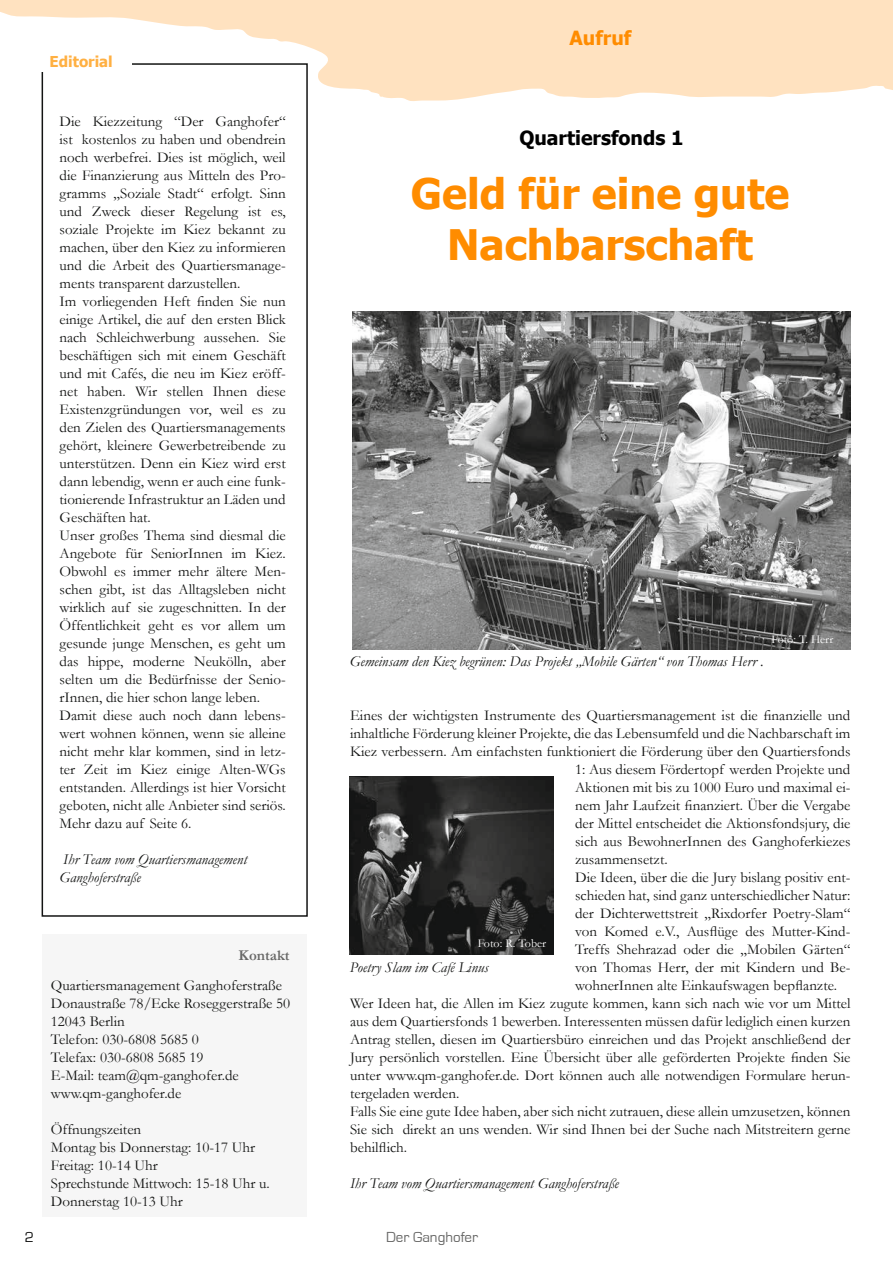
<style>
.page{position:relative;width:893px;height:1263px;background:#fff}
.page>*{position:absolute;margin:0;border:0;box-sizing:border-box;transform-origin:0 0}
.t1{font:700 42px/50.4px "Tahoma";color:#ff8c00;text-align:center}
.t2{font:700 19.5px "Tahoma";color:#000}
.t3{font:700 19.5px "Tahoma";color:#ff8c00}
.t4{font:15px/18px "Garamond";color:#131413}
.t5{font:italic 15px/18px "Garamond";color:#131413}
.t6{font:15px "Eurostile";color:#686867}
.t7{font:700 15px "Tahoma";color:#ffb042}
.t8{font:700 15px "Garamond";color:#686867}
.t9{font:15px "Eurostile";color:#131413}
.t10{font:12px "Garamond";color:#fff}
</style>
<div class="page">
<svg style="left:0;top:0;width:893px;height:104px;fill:#ffe2c0"></svg>
<img style="left:352px;top:312px;width:498px;height:338px">
<img style="left:350px;top:776px;width:204px;height:178px">
<div style="left:42px;top:63px;width:266px;height:854px;border:2px solid #131413"></div>
<div style="left:42px;top:934px;width:265px;height:282px;background:#f6f6f6"></div>
<div style="left:41px;top:51px;width:90px;height:21px;background:#fff"></div>
<p class="t7" style="left:50px;top:51px;width:65px">Editorial</p>
<p class="t4" style="left:60px;top:112px;width:228px">Die Kiezzeitung “Der Ganghofer“ ist kostenlos zu haben und obendrein noch werbefrei. Dies ist möglich, weil die Finanzierung aus Mitteln des Pro&shy;gramms „Soziale Stadt“ erfolgt. Sinn und Zweck dieser Regelung ist es, soziale Projekte im Kiez bekannt zu machen, über den Kiez zu informieren und die Arbeit des Quartiersmanage&shy;ments transparent darzustellen.<br>Im vorliegenden Heft finden Sie nun einige Artikel, die auf den ersten Blick nach Schleichwerbung aussehen. Sie beschäftigen sich mit einem Geschäft und mit Cafés, die neu im Kiez eröff&shy;net haben. Wir stellen Ihnen diese Existenzgründungen vor, weil es zu den Zielen des Quartiersmanagements gehört, kleinere Gewerbetreibende zu unterstützen. Denn ein Kiez wird erst dann lebendig, wenn er auch eine funk&shy;tionierende Infrastruktur an Läden und Geschäften hat.<br>Unser großes Thema sind diesmal die Angebote für SeniorInnen im Kiez.<br>Obwohl es immer mehr ältere Men&shy;schen gibt, ist das Alltagsleben nicht wirklich auf sie zugeschnitten. In der Öffentlichkeit geht es vor allem um gesunde junge Menschen, es geht um das hippe, moderne Neukölln, aber selten um die Bedürfnisse der Senio&shy;rInnen, die hier schon lange leben.<br>Damit diese auch noch dann lebens&shy;wert wohnen können, wenn sie alleine nicht mehr klar kommen, sind in letz&shy;ter Zeit im Kiez einige Alten-WGs entstanden. Allerdings ist hier Vorsicht geboten, nicht alle Anbieter sind seriös.<br>Mehr dazu auf Seite 6.</p>
<p class="t5" style="left:60px;top:850px;width:189px">Ihr Team vom Quartiersmanagement<br>Ganghoferstraße</p>
<p class="t8" style="left:239px;top:945px;width:53px">Kontakt</p>
<p class="t4" style="left:51px;top:976px;width:241px">Quartiersmanagement Ganghoferstraße<br>Donaustraße 78/Ecke Roseggerstraße 50<br>12043 Berlin<br>Telefon: 030-6808 5685 0<br>Telefax: 030-6808 5685 19<br>E-Mail: team@qm-ganghofer.de www.qm-ganghofer.de</p>
<p class="t4" style="left:51px;top:1120px;width:221px">Öffnungszeiten<br>Montag bis Donnerstag: 10‑17 Uhr<br>Freitag: 10‑14 Uhr<br>Sprechstunde Mittwoch: 15‑18 Uhr u.<br>Donnerstag 10‑13 Uhr</p>
<h2 class="t3" style="left:570px;top:24px;width:63px">Aufruf</h2>
<h2 class="t2" style="left:519px;top:125px;width:166px">Quartiersfonds 1</h2>
<h1 class="t1" style="left:411px;top:166px;width:380px">Geld für eine gute<br>Nachbarschaft</h1>
<p class="t5" style="left:350px;top:652px;width:415px">Gemeinsam den Kiez begrünen: Das Projekt „Mobile Gärten“ von Thomas Herr .</p>
<p class="t10" style="left:771px;top:631px;width:64px">Foto: T. Herr</p>
<p class="t4" style="left:350px;top:706px;width:502px">Eines der wichtigsten Instrumente des Quartiersmanagement ist die finanzielle und</p>
<p class="t4" style="left:350px;top:724px;width:502px">inhaltliche Förderung kleiner Projekte, die das Lebensumfeld und die Nachbarschaft im</p>
<p class="t4" style="left:350px;top:742px;width:502px">Kiez verbessern. Am einfachsten funktioniert die Förderung über den Quartiersfonds</p>
<p class="t4" style="left:575px;top:760px;width:277px">1: Aus diesem Fördertopf werden Projekte und</p>
<p class="t4" style="left:575px;top:778px;width:277px">Aktionen mit bis zu 1000 Euro und maximal ei-</p>
<p class="t4" style="left:575px;top:796px;width:277px">nem Jahr Laufzeit finanziert. Über die Vergabe</p>
<p class="t4" style="left:575px;top:814px;width:277px">der Mittel entscheidet die Aktionsfondsjury, die</p>
<p class="t4" style="left:575px;top:832px;width:277px">sich aus BewohnerInnen des Ganghoferkiezes</p>
<p class="t4" style="left:575px;top:850px;width:94px">zusammensetzt.</p>
<p class="t4" style="left:575px;top:868px;width:277px">Die Ideen, über die die Jury bislang positiv ent-</p>
<p class="t4" style="left:575px;top:886px;width:277px">schieden hat, sind ganz unterschiedlicher Natur:</p>
<p class="t4" style="left:575px;top:904px;width:277px">der Dichterwettstreit „Rixdorfer Poetry-Slam“</p>
<p class="t4" style="left:575px;top:922px;width:277px">von Komed e.V., Ausflüge des Mutter-Kind-</p>
<p class="t4" style="left:575px;top:940px;width:277px">Treffs Shehrazad oder die „Mobilen Gärten“</p>
<p class="t4" style="left:575px;top:958px;width:277px">von Thomas Herr, der mit Kindern und Be-</p>
<p class="t4" style="left:575px;top:976px;width:263px">wohnerInnen alte Einkaufswagen bepflanzte.</p>
<p class="t4" style="left:350px;top:994px;width:502px">Wer Ideen hat, die Allen im Kiez zugute kommen, kann sich nach wie vor um Mittel</p>
<p class="t4" style="left:350px;top:1012px;width:502px">aus dem Quartiersfonds 1 bewerben. Interessenten müssen dafür lediglich einen kurzen</p>
<p class="t4" style="left:350px;top:1030px;width:502px">Antrag stellen, diesen im Quartiersbüro einreichen und das Projekt anschließend der</p>
<p class="t4" style="left:350px;top:1048px;width:502px">Jury persönlich vorstellen. Eine Übersicht über alle geförderten Projekte finden Sie</p>
<p class="t4" style="left:350px;top:1066px;width:502px">unter www.qm-ganghofer.de. Dort können auch alle notwendigen Formulare herun-</p>
<p class="t4" style="left:350px;top:1084px;width:111px">tergeladen werden.</p>
<p class="t4" style="left:350px;top:1102px;width:502px">Falls Sie eine gute Idee haben, aber sich nicht zutrauen, diese allein umzusetzen, können</p>
<p class="t4" style="left:350px;top:1120px;width:502px">Sie sich direkt an uns wenden. Wir sind Ihnen bei der Suche nach Mitstreitern gerne</p>
<p class="t4" style="left:350px;top:1138px;width:58px">behilflich.</p>
<p class="t5" style="left:350px;top:1174px;width:270px">Ihr Team vom Quartiersmanagement Ganghoferstraße</p>
<p class="t10" style="left:478px;top:935px;width:70px">Foto: R. Tober</p>
<p class="t5" style="left:350px;top:958px;width:140px">Poetry Slam im Café Linus</p>
<p class="t9" style="left:25px;top:1229px;width:11px">2</p>
<p class="t6" style="left:386px;top:1229px;width:94px">Der Ganghofer</p>
</div>
